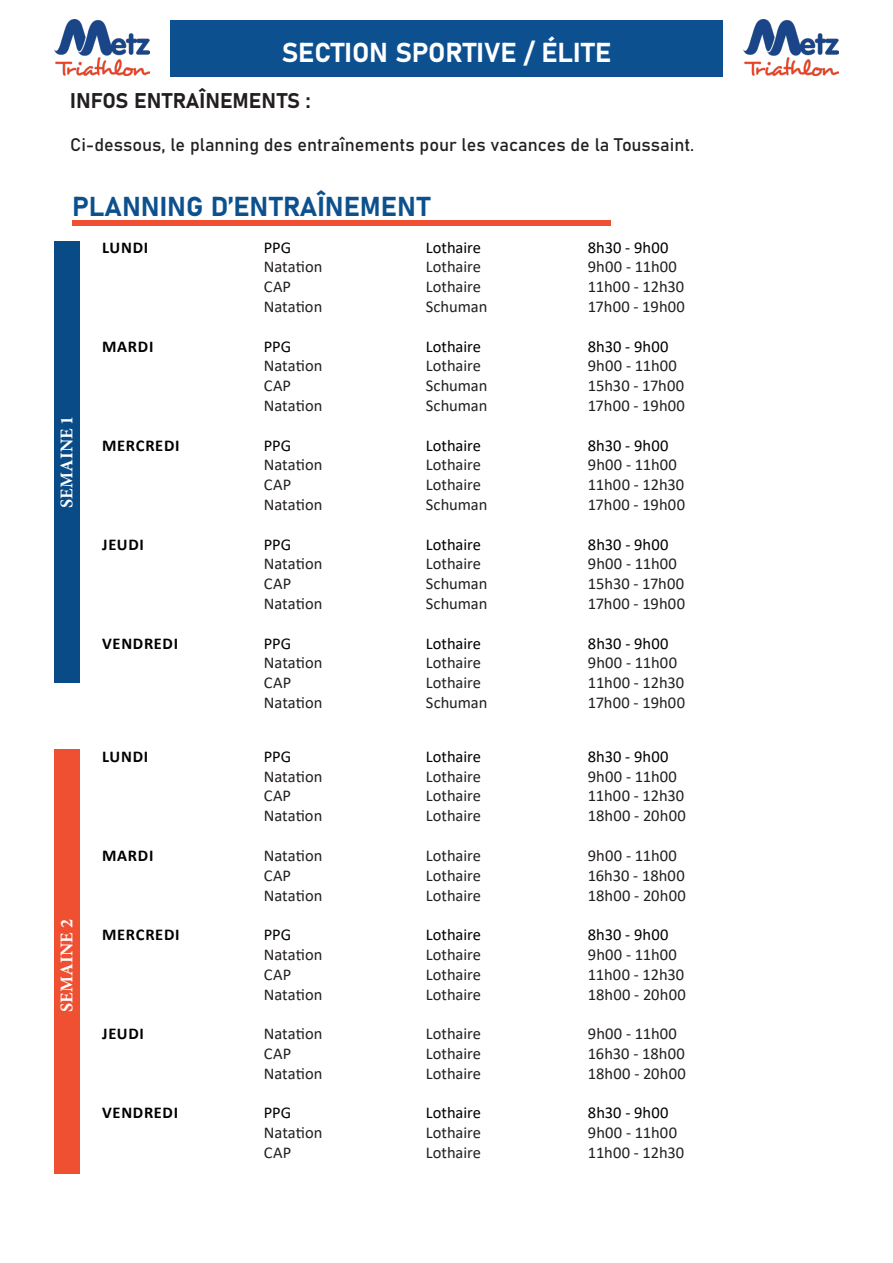
<style>
.page{position:relative;width:893px;height:1263px;background:#fff}
.page>*{position:absolute;margin:0;border:0;box-sizing:border-box;transform-origin:0 0}
.t1{font:27px "Bahnschrift";color:#0d508e}
.t2{font:27px "Bahnschrift";color:#fff}
.t3{font:21px "Bahnschrift";color:#231f20}
.t4{font:18px "Bahnschrift";color:#231f20}
.t5{font:700 18px "Minion Pro";letter-spacing:.01em;color:#fff}
.t6{font:16.5px "Calibri";color:#231f20}
.t7{font:16.5px "Calibri";color:#000001}
.t8{font:700 16.5px "Calibri";letter-spacing:.04em;color:#000001}
</style>
<div class="page">
<img style="left:54px;top:20px;width:96px;height:55px">
<img style="left:743px;top:20px;width:96px;height:55px">
<div style="left:170px;top:20px;width:553px;height:57px;background:#0d5090"></div>
<div style="left:72px;top:220px;width:539px;height:5px;background:#ef5032"></div>
<div style="left:55px;top:241px;width:25px;height:441px;background:#094b87"></div>
<div style="left:55px;top:749px;width:25px;height:425px;background:#ef5032"></div>
<h1 class="t2" style="left:282px;top:32px;width:331px">SECTION SPORTIVE / ÉLITE</h1>
<p class="t3" style="left:70px;top:85px;width:242px">INFOS ENTRAÎNEMENTS :</p>
<p class="t4" style="left:70px;top:131px;width:626px">Ci-dessous, le planning des entraînements pour les vacances de la Toussaint.</p>
<h1 class="t1" style="left:72px;top:186px;width:359px">PLANNING D’ENTRAÎNEMENT</h1>
<p class="t5" style="left:54px;top:508px;width:94px;rotate:-90deg">SEMAINE 1</p>
<p class="t5" style="left:54px;top:1012px;width:94px;rotate:-90deg">SEMAINE 2</p>
<p class="t8" style="left:102px;top:235px;width:47px">LUNDI</p>
<p class="t7" style="left:264px;top:236px;width:29px">PPG</p>
<p class="t7" style="left:426px;top:236px;width:57px">Lothaire</p>
<p class="t7" style="left:588px;top:236px;width:82px">8h30 - 9h00</p>
<p class="t6" style="left:264px;top:255px;width:60px">Natation</p>
<p class="t6" style="left:426px;top:255px;width:57px">Lothaire</p>
<p class="t6" style="left:588px;top:255px;width:91px">9h00 - 11h00</p>
<p class="t6" style="left:264px;top:275px;width:29px">CAP</p>
<p class="t6" style="left:426px;top:275px;width:57px">Lothaire</p>
<p class="t6" style="left:588px;top:275px;width:98px">11h00 - 12h30</p>
<p class="t6" style="left:264px;top:295px;width:60px">Natation</p>
<p class="t6" style="left:426px;top:295px;width:63px">Schuman</p>
<p class="t6" style="left:588px;top:295px;width:99px">17h00 - 19h00</p>
<p class="t8" style="left:102px;top:334px;width:53px">MARDI</p>
<p class="t7" style="left:264px;top:335px;width:29px">PPG</p>
<p class="t7" style="left:426px;top:335px;width:57px">Lothaire</p>
<p class="t7" style="left:588px;top:335px;width:82px">8h30 - 9h00</p>
<p class="t6" style="left:264px;top:354px;width:60px">Natation</p>
<p class="t6" style="left:426px;top:354px;width:57px">Lothaire</p>
<p class="t6" style="left:588px;top:354px;width:91px">9h00 - 11h00</p>
<p class="t6" style="left:264px;top:374px;width:29px">CAP</p>
<p class="t6" style="left:426px;top:374px;width:63px">Schuman</p>
<p class="t6" style="left:588px;top:374px;width:98px">15h30 - 17h00</p>
<p class="t6" style="left:264px;top:394px;width:60px">Natation</p>
<p class="t6" style="left:426px;top:394px;width:63px">Schuman</p>
<p class="t6" style="left:588px;top:394px;width:99px">17h00 - 19h00</p>
<p class="t8" style="left:102px;top:433px;width:79px">MERCREDI</p>
<p class="t7" style="left:264px;top:434px;width:29px">PPG</p>
<p class="t7" style="left:426px;top:434px;width:57px">Lothaire</p>
<p class="t7" style="left:588px;top:434px;width:82px">8h30 - 9h00</p>
<p class="t6" style="left:264px;top:453px;width:60px">Natation</p>
<p class="t6" style="left:426px;top:453px;width:57px">Lothaire</p>
<p class="t6" style="left:588px;top:453px;width:91px">9h00 - 11h00</p>
<p class="t6" style="left:264px;top:473px;width:29px">CAP</p>
<p class="t6" style="left:426px;top:473px;width:57px">Lothaire</p>
<p class="t6" style="left:588px;top:473px;width:98px">11h00 - 12h30</p>
<p class="t6" style="left:264px;top:493px;width:60px">Natation</p>
<p class="t6" style="left:426px;top:493px;width:63px">Schuman</p>
<p class="t6" style="left:588px;top:493px;width:99px">17h00 - 19h00</p>
<p class="t8" style="left:102px;top:532px;width:43px">JEUDI</p>
<p class="t7" style="left:264px;top:533px;width:29px">PPG</p>
<p class="t7" style="left:426px;top:533px;width:57px">Lothaire</p>
<p class="t7" style="left:588px;top:533px;width:82px">8h30 - 9h00</p>
<p class="t6" style="left:264px;top:552px;width:60px">Natation</p>
<p class="t6" style="left:426px;top:552px;width:57px">Lothaire</p>
<p class="t6" style="left:588px;top:552px;width:91px">9h00 - 11h00</p>
<p class="t6" style="left:264px;top:572px;width:29px">CAP</p>
<p class="t6" style="left:426px;top:572px;width:63px">Schuman</p>
<p class="t6" style="left:588px;top:572px;width:98px">15h30 - 17h00</p>
<p class="t6" style="left:264px;top:592px;width:60px">Natation</p>
<p class="t6" style="left:426px;top:592px;width:63px">Schuman</p>
<p class="t6" style="left:588px;top:592px;width:99px">17h00 - 19h00</p>
<p class="t8" style="left:102px;top:631px;width:77px">VENDREDI</p>
<p class="t7" style="left:264px;top:632px;width:29px">PPG</p>
<p class="t7" style="left:426px;top:632px;width:57px">Lothaire</p>
<p class="t7" style="left:588px;top:632px;width:82px">8h30 - 9h00</p>
<p class="t6" style="left:264px;top:651px;width:60px">Natation</p>
<p class="t6" style="left:426px;top:651px;width:57px">Lothaire</p>
<p class="t6" style="left:588px;top:651px;width:91px">9h00 - 11h00</p>
<p class="t6" style="left:264px;top:671px;width:29px">CAP</p>
<p class="t6" style="left:426px;top:671px;width:57px">Lothaire</p>
<p class="t6" style="left:588px;top:671px;width:98px">11h00 - 12h30</p>
<p class="t6" style="left:264px;top:691px;width:60px">Natation</p>
<p class="t6" style="left:426px;top:691px;width:63px">Schuman</p>
<p class="t6" style="left:588px;top:691px;width:99px">17h00 - 19h00</p>
<p class="t8" style="left:102px;top:745px;width:47px">LUNDI</p>
<p class="t7" style="left:264px;top:745px;width:29px">PPG</p>
<p class="t7" style="left:426px;top:745px;width:57px">Lothaire</p>
<p class="t7" style="left:588px;top:745px;width:82px">8h30 - 9h00</p>
<p class="t6" style="left:264px;top:765px;width:60px">Natation</p>
<p class="t6" style="left:426px;top:765px;width:57px">Lothaire</p>
<p class="t6" style="left:588px;top:765px;width:91px">9h00 - 11h00</p>
<p class="t6" style="left:264px;top:784px;width:29px">CAP</p>
<p class="t6" style="left:426px;top:784px;width:57px">Lothaire</p>
<p class="t6" style="left:588px;top:784px;width:98px">11h00 - 12h30</p>
<p class="t6" style="left:264px;top:804px;width:60px">Natation</p>
<p class="t6" style="left:426px;top:804px;width:57px">Lothaire</p>
<p class="t6" style="left:588px;top:804px;width:99px">18h00 - 20h00</p>
<p class="t8" style="left:102px;top:844px;width:53px">MARDI</p>
<p class="t6" style="left:264px;top:844px;width:60px">Natation</p>
<p class="t6" style="left:426px;top:844px;width:57px">Lothaire</p>
<p class="t6" style="left:588px;top:844px;width:91px">9h00 - 11h00</p>
<p class="t6" style="left:264px;top:864px;width:29px">CAP</p>
<p class="t6" style="left:426px;top:864px;width:57px">Lothaire</p>
<p class="t6" style="left:588px;top:864px;width:98px">16h30 - 18h00</p>
<p class="t6" style="left:264px;top:883px;width:60px">Natation</p>
<p class="t6" style="left:426px;top:883px;width:57px">Lothaire</p>
<p class="t6" style="left:588px;top:883px;width:99px">18h00 - 20h00</p>
<p class="t8" style="left:102px;top:923px;width:79px">MERCREDI</p>
<p class="t7" style="left:264px;top:923px;width:29px">PPG</p>
<p class="t7" style="left:426px;top:923px;width:57px">Lothaire</p>
<p class="t7" style="left:588px;top:923px;width:82px">8h30 - 9h00</p>
<p class="t6" style="left:264px;top:943px;width:60px">Natation</p>
<p class="t6" style="left:426px;top:943px;width:57px">Lothaire</p>
<p class="t6" style="left:588px;top:943px;width:91px">9h00 - 11h00</p>
<p class="t6" style="left:264px;top:963px;width:29px">CAP</p>
<p class="t6" style="left:426px;top:963px;width:57px">Lothaire</p>
<p class="t6" style="left:588px;top:963px;width:98px">11h00 - 12h30</p>
<p class="t6" style="left:264px;top:982px;width:60px">Natation</p>
<p class="t6" style="left:426px;top:982px;width:57px">Lothaire</p>
<p class="t6" style="left:588px;top:982px;width:99px">18h00 - 20h00</p>
<p class="t8" style="left:102px;top:1022px;width:43px">JEUDI</p>
<p class="t6" style="left:264px;top:1022px;width:60px">Natation</p>
<p class="t6" style="left:426px;top:1022px;width:57px">Lothaire</p>
<p class="t6" style="left:588px;top:1022px;width:91px">9h00 - 11h00</p>
<p class="t6" style="left:264px;top:1042px;width:29px">CAP</p>
<p class="t6" style="left:426px;top:1042px;width:57px">Lothaire</p>
<p class="t6" style="left:588px;top:1042px;width:98px">16h30 - 18h00</p>
<p class="t6" style="left:264px;top:1062px;width:60px">Natation</p>
<p class="t6" style="left:426px;top:1062px;width:57px">Lothaire</p>
<p class="t6" style="left:588px;top:1062px;width:99px">18h00 - 20h00</p>
<p class="t8" style="left:102px;top:1101px;width:77px">VENDREDI</p>
<p class="t7" style="left:264px;top:1101px;width:29px">PPG</p>
<p class="t7" style="left:426px;top:1101px;width:57px">Lothaire</p>
<p class="t7" style="left:588px;top:1101px;width:82px">8h30 - 9h00</p>
<p class="t6" style="left:264px;top:1121px;width:60px">Natation</p>
<p class="t6" style="left:426px;top:1121px;width:57px">Lothaire</p>
<p class="t6" style="left:588px;top:1121px;width:91px">9h00 - 11h00</p>
<p class="t6" style="left:264px;top:1141px;width:29px">CAP</p>
<p class="t6" style="left:426px;top:1141px;width:57px">Lothaire</p>
<p class="t6" style="left:588px;top:1141px;width:98px">11h00 - 12h30</p>
</div>
